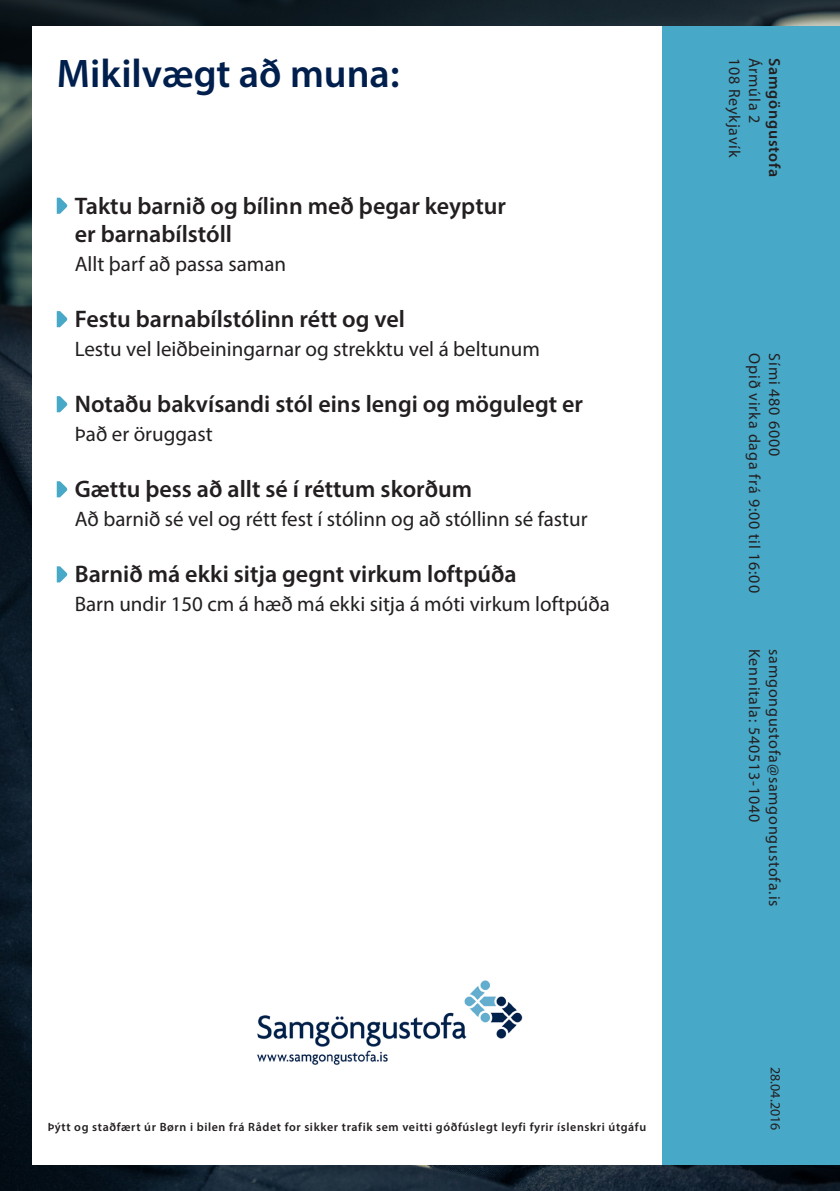
<style>
.page{position:relative;width:840px;height:1191px;background:#fff}
.page>*{position:absolute;margin:0;border:0;box-sizing:border-box;transform-origin:0 0}
.overskrift{font:600 40px "Myriad Pro";color:#001f4d}
.brødtekst{font:600 24px/28.4px "Myriad Pro";color:#231f20}
.brødtekst-2{font:21px "Myriad Pro";color:#231f20}
.brødtekst-3{font:16px "Myriad Pro";letter-spacing:.05em;color:#231f20}
.brødtekst-4{font:600 16px "Myriad Pro";letter-spacing:.05em;color:#231f20}
.brødtekst-5{font:14px "Myriad Pro";color:#231f20}
.brødtekst-6{font:600 12px "Myriad Pro";letter-spacing:.05em;color:#231f20}
</style>
<div class="page">
<img style="left:0;top:0;width:839px;height:1191px">
<div style="left:32px;top:26px;width:630px;height:1138px;background:#fff"></div>
<div style="left:662px;top:26px;width:177px;height:1138px;background:#47a8c7"></div>
<svg style="left:57px;top:198px;width:10px;height:16px"></svg>
<svg style="left:57px;top:311px;width:10px;height:16px"></svg>
<svg style="left:57px;top:396px;width:10px;height:16px"></svg>
<svg style="left:57px;top:481px;width:10px;height:16px"></svg>
<svg style="left:57px;top:566px;width:10px;height:16px"></svg>
<img style="left:257px;top:980px;width:266px;height:85px">
<p class="overskrift" style="left:57px;top:48px;width:344px">Mikilvægt að muna:</p>
<p class="brødtekst" style="left:75px;top:191px;width:432px">Taktu barnið og bílinn með þegar keyptur er barnabílstóll</p>
<p class="brødtekst-2" style="left:75px;top:250px;width:213px">Allt þarf að passa saman</p>
<p class="brødtekst" style="left:75px;top:304px;width:331px">Festu barnabílstólinn rétt og vel</p>
<p class="brødtekst-2" style="left:75px;top:335px;width:466px">Lestu vel leiðbeiningarnar og strekktu vel á beltunum</p>
<p class="brødtekst" style="left:75px;top:389px;width:509px">Notaðu bakvísandi stól eins lengi og mögulegt er</p>
<p class="brødtekst-2" style="left:75px;top:421px;width:139px">Það er öruggast</p>
<p class="brødtekst" style="left:75px;top:474px;width:399px">Gættu þess að allt sé í réttum skorðum</p>
<p class="brødtekst-2" style="left:75px;top:506px;width:514px">Að barnið sé vel og rétt fest í stólinn og að stóllinn sé fastur</p>
<p class="brødtekst" style="left:75px;top:559px;width:443px">Barnið má ekki sitja gegnt virkum loftpúða</p>
<p class="brødtekst-2" style="left:75px;top:591px;width:536px">Barn undir 150 cm á hæð má ekki sitja á móti virkum loftpúða</p>
<p class="brødtekst-6" style="left:48px;top:1119px;width:599px">Þýtt og staðfært úr Børn i bilen frá Rådet for sikker trafik sem veitti góðfúslegt leyfi fyrir íslenskri útgáfu</p>
<p class="brødtekst-3" style="left:744px;top:58px;width:101px;rotate:90deg">108 Reykjavík</p>
<p class="brødtekst-3" style="left:764px;top:58px;width:67px;rotate:90deg">Ármúla 2</p>
<p class="brødtekst-4" style="left:784px;top:58px;width:121px;rotate:90deg">Samgöngustofa</p>
<p class="brødtekst-3" style="left:764px;top:353px;width:241px;rotate:90deg">Opið virka daga frá 9:00 til 16:00</p>
<p class="brødtekst-3" style="left:784px;top:353px;width:104px;rotate:90deg">Sími 480 6000</p>
<p class="brødtekst-3" style="left:764px;top:649px;width:175px;rotate:90deg">Kennitala: 540513-1040</p>
<p class="brødtekst-3" style="left:784px;top:649px;width:259px;rotate:90deg">samgongustofa@samgongustofa.is</p>
<p class="brødtekst-5" style="left:783px;top:1067px;width:65px;rotate:90deg">28.04.2016</p>
</div>
